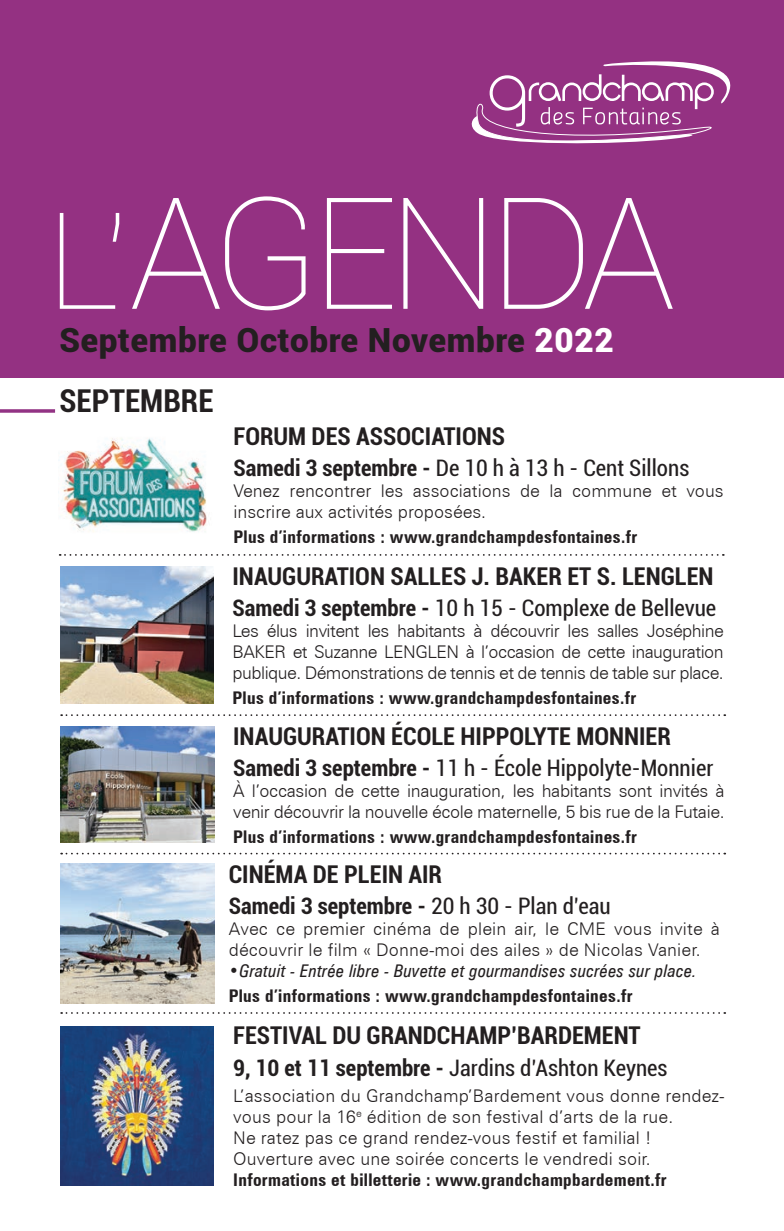
<style>
.page{position:relative;width:784px;height:1231px;background:#fff}
.page>*{position:absolute;margin:0;border:0;box-sizing:border-box;transform-origin:0 0}
.t1{font:100 155.75px "Roboto";letter-spacing:-.06em;color:#fff}
.t2{font:100 134.75px "Roboto";color:#fff}
.t3{font:900 33.25px "Roboto";letter-spacing:.02em;color:#231f20}
.t4{font:700 condensed 31.5px "Roboto";color:#231f20}
.t5{font:700 condensed 24.5px "Roboto";color:#231f20}
.t6{font:condensed 22.75px "Roboto";color:#231f20}
.t7{font:700 condensed 22.75px "Roboto";color:#231f20}
.t8{font:300 17.5px/21px "Zurich BT";letter-spacing:.01em;color:#231f20}
.t9{font:700 condensed 17.5px "Zurich BT";letter-spacing:.02em;color:#231f20}
.t10{font:300 17.5px/21px "Zurich BT";letter-spacing:-.02em;color:#231f20}
.t11{font:italic condensed 17.5px "Zurich BT";letter-spacing:.02em;color:#231f20}
.s1{font-size:134.75px}
.s2{color:#fff}
.s3{font-weight:700}
.s4{font-weight:400}
.s5{font-weight:900;font-style:normal;font-stretch:normal}
</style>
<div class="page">
<div style="left:0;top:0;width:784px;height:377px;background:#943182"></div>
<img style="left:60px;top:566px;width:154px;height:137px">
<svg style="left:471px;top:61px;width:260px;height:83px"></svg>
<svg style="left:60px;top:554px;width:664px;height:1px"></svg>
<img style="left:61px;top:438px;width:146px;height:94px">
<hr style="left:0;top:409px;width:55px;height:3px;background:#923384">
<img style="left:60px;top:863px;width:154px;height:140px">
<img style="left:60px;top:726px;width:154px;height:116px">
<svg style="left:61px;top:714px;width:664px;height:2px"></svg>
<svg style="left:61px;top:852px;width:664px;height:2px"></svg>
<svg style="left:61px;top:1012px;width:664px;height:1px"></svg>
<img style="left:60px;top:1026px;width:153px;height:159px">
<p class="t1" style="left:102px;top:145px;width:574px"><span class="s1">’</span>AGENDA</p>
<p class="t2" style="left:47px;top:167px;width:76px">L</p>
<p class="t3" style="left:60px;top:317px;width:555px">Septembre Octobre Novembre <span class="s2">2022</span></p>
<p class="t4" style="left:60px;top:379px;width:156px">SEPTEMBRE</p>
<p class="t5" style="left:233px;top:419px;width:273px">FORUM DES ASSOCIATIONS</p>
<p class="t6" style="left:233px;top:452px;width:457px"><span class="s3">Samedi 3 septembre -</span> De 10 h à 13 h - Cent Sillons</p>
<p class="t8" style="left:233px;top:480px;width:492px">Venez rencontrer les associations de la commune et vous inscrire aux activités proposées.</p>
<p class="t9" style="left:233px;top:526px;width:405px">Plus d’informations : www.grandchampdesfontaines.fr</p>
<p class="t5" style="left:232px;top:558px;width:483px">INAUGURATION SALLES J. BAKER ET S. LENGLEN</p>
<p class="t6" style="left:232px;top:592px;width:485px"><span class="s3">Samedi 3 septembre -</span> 10 h 15 - Complexe de Bellevue</p>
<p class="t8" style="left:232px;top:620px;width:493px;text-align:justify">Les élus invitent les habitants à découvrir les salles Joséphine BAKER et Suzanne LENGLEN à l’occasion de cette inauguration publique. Démonstrations de tennis et de tennis de table sur place.</p>
<p class="t9" style="left:232px;top:686px;width:405px">Plus d’informations : www.grandchampdesfontaines.fr</p>
<p class="t5" style="left:233px;top:718px;width:439px">INAUGURATION ÉCOLE HIPPOLYTE MONNIER</p>
<p class="t6" style="left:233px;top:752px;width:482px"><span class="s3">Samedi 3 septembre -</span> 11 h - École Hippolyte-Monnier</p>
<p class="t10" style="left:233px;top:780px;width:493px">À l’occasion de cette inauguration, les habitants sont invités à venir découvrir la nouvelle école maternelle, 5 bis rue de la Futaie.</p>
<p class="t9" style="left:233px;top:825px;width:405px">Plus d’informations : www.grandchampdesfontaines.fr</p>
<p class="t5" style="left:229px;top:856px;width:215px">CINÉMA DE PLEIN AIR</p>
<p class="t7" style="left:229px;top:890px;width:383px">Samedi 3 septembre - <span class="s4">20 h 30 - Plan d’eau</span></p>
<p class="t8" style="left:229px;top:918px;width:493px">Avec ce premier cinéma de plein air, le CME vous invite à découvrir le film « Donne-moi des ailes » de Nicolas Vanier.</p>
<p class="t11" style="left:229px;top:960px;width:469px"><span class="s5">•</span>Gratuit - Entrée libre - Buvette et gourmandises sucrées sur place.</p>
<p class="t9" style="left:229px;top:984px;width:405px">Plus d’informations : www.grandchampdesfontaines.fr</p>
<p class="t5" style="left:233px;top:1018px;width:409px">FESTIVAL DU GRANDCHAMP’BARDEMENT</p>
<p class="t6" style="left:233px;top:1051px;width:436px"><span class="s3">9, 10 et 11 septembre -</span> Jardins d’Ashton Keynes</p>
<p class="t8" style="left:233px;top:1084px;width:493px">L’association du Grandchamp’Bardement vous donne rendez&shy;vous pour la 16<sup>e</sup> édition de son festival d’arts de la rue.</p>
<p class="t8" style="left:233px;top:1126px;width:420px">Ne ratez pas ce grand rendez-vous festif et familial !</p>
<p class="t8" style="left:233px;top:1147px;width:419px">Ouverture avec une soirée concerts le vendredi soir.</p>
<p class="t9" style="left:233px;top:1168px;width:435px">Informations et billetterie : www.grandchampbardement.fr</p>
</div>
